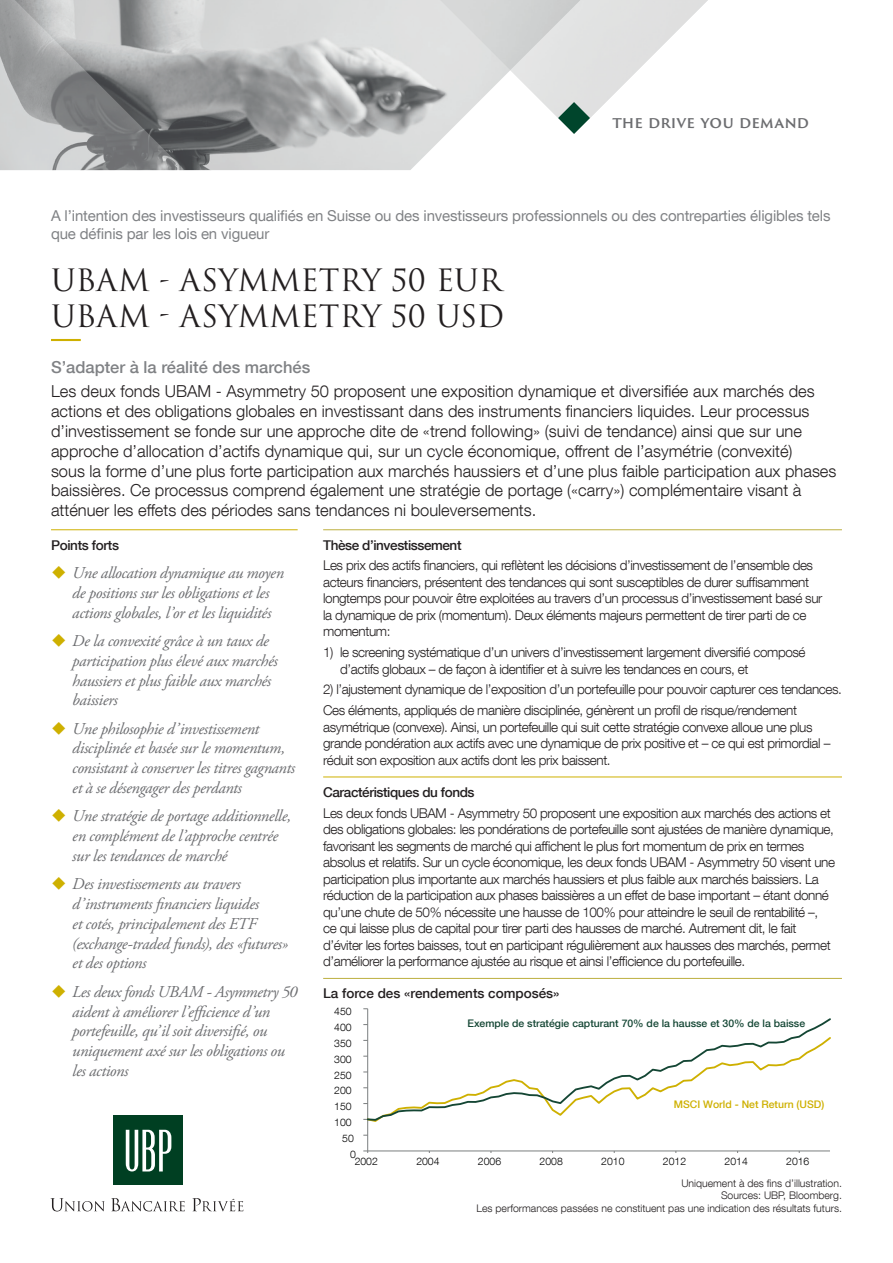
<style>
.page{position:relative;width:893px;height:1263px;background:#fff}
.page>*{position:absolute;margin:0;border:0;box-sizing:border-box;transform-origin:0 0}
.Titre_image{font:30px "Trajan Pro 3";color:#231f20}
.nom_du_fonds{font:30px "Trajan Pro 3";color:#231f20}
.t1{font:italic 16.5px/19.8px "Adobe Garamond Pro";letter-spacing:-.02em;color:#6c6d70}
.Texte_Intro{font:300 16.5px/19.8px "Helvetica Neue LT Com";color:#231f20}
.Texte_Intro-2{font:500 16.5px "Helvetica Neue LT Com";color:#808285}
.Tagline{font:600 15.45px "Trajan Sans Pro";letter-spacing:.005em;color:#6c6d70}
.For_qualified_invest{font:15px/18px "Helvetica Neue LT Com";letter-spacing:-.01em;color:#808285}
.Texte{font:300 13.5px/16.5px "Helvetica Neue LT Com";letter-spacing:-.03em;color:#231f20}
.Titre_Niv_3{font:500 13.5px "Helvetica Neue LT Com";letter-spacing:-.03em;color:#231f20}
.Titre_Niv_3-2{font:500 13.5px "Helvetica Neue LT Com";color:#231f20}
.Titre_Niv_2{font:500 13.5px "Helvetica Neue LT Com";letter-spacing:-.025em;color:#231f20}
.Sources{font:300 10.5px "Helvetica Neue LT Com";color:#231f20}
.t2{font:300 10.5px "Helvetica Neue LT Com";color:#000001}
.Texte-2{font:300 10.5px "Helvetica Neue LT Com";color:#231f20}
.t3{font:500 10.5px "Helvetica Neue LT Com";color:#144634}
.t4{font:500 10.5px "Helvetica Neue LT Com";color:#ceb000}
</style>
<div class="page">
<svg style="left:50px;top:1198px;width:55px;height:13px"></svg>
<svg style="left:111px;top:1198px;width:74px;height:13px"></svg>
<svg style="left:192px;top:1198px;width:51px;height:13px"></svg>
<div style="left:113px;top:1116px;width:70px;height:69px;background:#003f22"></div>
<svg style="left:126px;top:1130px;width:45px;height:41px"></svg>
<hr style="left:51px;top:339px;width:30px;height:2px;background:#ceb000">
<hr style="left:323px;top:529px;width:519px;height:1px;background:#bcaf3f">
<hr style="left:323px;top:776px;width:519px;height:1px;background:#ceb000">
<hr style="left:51px;top:529px;width:247px;height:1px;background:#ceb000">
<hr style="left:323px;top:978px;width:519px;height:1px;background:#bcaf3f">
<hr style="left:367px;top:1009px;width:1px;height:142px;background:#7b7e7f">
<hr style="left:368px;top:1150px;width:462px;height:1px;background:#7b7e7f">
<svg style="left:368px;top:1016px;width:462px;height:106px"></svg>
<svg style="left:185px;top:0;width:325px;height:170px;background:#c2c3c3"></svg>
<svg style="left:0;top:0;width:185px;height:170px;background:#9fa1a2"></svg>
<svg style="left:510px;top:0;width:198px;height:134px"></svg>
<p class="Tagline" style="left:612px;top:111px;width:198px">THE DRIVE YOU DEMAND</p>
<p class="For_qualified_invest" style="left:51px;top:206px;width:781px">A l’intention des investisseurs qualifiés en Suisse ou des investisseurs professionnels ou des contreparties éligibles tels que définis par les lois en vigueur</p>
<p class="Titre_image" style="left:51px;top:260px;width:452px">UBAM - ASYMMETRY 50 EUR</p>
<p class="nom_du_fonds" style="left:51px;top:296px;width:455px">UBAM - ASYMMETRY 50 USD</p>
<p class="Texte_Intro-2" style="left:51px;top:357px;width:261px">S’adapter à la réalité des marchés</p>
<p class="Texte_Intro" style="left:51px;top:381px;width:787px">Les deux fonds UBAM - Asymmetry 50 proposent une exposition dynamique et diversifiée aux marchés des actions et des obligations globales en investissant dans des instruments financiers liquides. Leur processus d’investissement se fonde sur une approche dite de «trend following» (suivi de tendance) ainsi que sur une approche d’allocation d’actifs dynamique qui, sur un cycle économique, offrent de l’asymétrie (convexité)<br>sous la forme d’une plus forte participation aux marchés haussiers et d’une plus faible participation aux phases baissières. Ce processus comprend également une stratégie de portage («carry») complémentaire visant à atténuer les effets des périodes sans tendances ni bouleversements.</p>
<p class="Titre_Niv_3" style="left:323px;top:537px;width:140px">Thèse d’investissement</p>
<p class="Texte" style="left:323px;top:557px;width:501px">Les prix des actifs financiers, qui reflètent les décisions d’investissement de l’ensemble des acteurs financiers, présentent des tendances qui sont susceptibles de durer suffisamment longtemps pour pouvoir être exploitées au travers d’un processus d’investissement basé sur la dynamique de prix (momentum). Deux éléments majeurs permettent de tirer parti de ce momentum:</p>
<p class="Texte" style="left:340px;top:644px;width:467px;text-indent:-17px">1) le screening systématique d’un univers d’investissement largement diversifié composé d’actifs globaux – de façon à identifier et à suivre les tendances en cours, et</p>
<p class="Texte" style="left:323px;top:681px;width:520px">2) l’ajustement dynamique de l’exposition d’un portefeuille pour pouvoir capturer ces tendances.</p>
<p class="Texte" style="left:323px;top:702px;width:509px">Ces éléments, appliqués de manière disciplinée, génèrent un profil de risque/rendement asymétrique (convexe). Ainsi, un portefeuille qui suit cette stratégie convexe alloue une plus grande pondération aux actifs avec une dynamique de prix positive et – ce qui est primordial – réduit son exposition aux actifs dont les prix baissent.</p>
<p class="Titre_Niv_3" style="left:323px;top:784px;width:153px">Caractéristiques du fonds</p>
<p class="Texte" style="left:323px;top:804px;width:513px">Les deux fonds UBAM - Asymmetry 50 proposent une exposition aux marchés des actions et des obligations globales: les pondérations de portefeuille sont ajustées de manière dynamique, favorisant les segments de marché qui affichent le plus fort momentum de prix en termes absolus et relatifs. Sur un cycle économique, les deux fonds UBAM - Asymmetry 50 visent une participation plus importante aux marchés haussiers et plus faible aux marchés baissiers. La réduction de la participation aux phases baissières a un effet de base important – étant donné qu’une chute de 50% nécessite une hausse de 100% pour atteindre le seuil de rentabilité –, ce qui laisse plus de capital pour tirer parti des hausses de marché. Autrement dit, le fait d’éviter les fortes baisses, tout en participant régulièrement aux hausses des marchés, permet d’améliorer la performance ajustée au risque et ainsi l’efficience du portefeuille.</p>
<p class="Titre_Niv_2" style="left:51px;top:537px;width:70px">Points forts</p>
<p class="t1" style="left:72px;top:563px;width:213px">Une allocation dynamique au moyen de positions sur les obligations et les actions globales, l’or et les liquidités</p>
<p class="t1" style="left:72px;top:631px;width:207px">De la convexité grâce à un taux de participation plus élevé aux marchés haussiers et plus faible aux marchés baissiers</p>
<p class="t1" style="left:72px;top:719px;width:224px">Une philosophie d’investissement disciplinée et basée sur le momentum, consistant à conserver les titres gagnants et à se désengager des perdants</p>
<p class="t1" style="left:72px;top:807px;width:220px">Une stratégie de portage additionnelle, en complément de l’approche centrée sur les tendances de marché</p>
<p class="t1" style="left:72px;top:874px;width:218px">Des investissements au travers d’instruments financiers liquides<br>et cotés, principalement des ETF (exchange-traded funds), des «futures» et des options</p>
<p class="t1" style="left:72px;top:982px;width:227px">Les deux fonds UBAM - Asymmetry 50 aident à améliorer l’efficience d’un portefeuille, qu’il soit diversifié, ou uniquement axé sur les obligations ou les actions</p>
<p class="Titre_Niv_3-2" style="left:323px;top:985px;width:238px">La force des «rendements composés»</p>
<p class="t2" style="left:334px;top:1005px;width:19px">450</p>
<p class="t3" style="left:467px;top:1017px;width:339px">Exemple de stratégie capturant 70% de la hausse et 30% de la baisse</p>
<p class="t2" style="left:334px;top:1021px;width:19px">400</p>
<p class="t2" style="left:334px;top:1037px;width:19px">350</p>
<p class="t2" style="left:334px;top:1052px;width:19px">300</p>
<p class="t2" style="left:334px;top:1068px;width:19px">250</p>
<p class="t2" style="left:334px;top:1084px;width:19px">200</p>
<p class="t2" style="left:334px;top:1100px;width:19px">150</p>
<p class="t2" style="left:334px;top:1116px;width:19px">100</p>
<p class="t2" style="left:342px;top:1131px;width:13px">50</p>
<p class="t4" style="left:674px;top:1098px;width:152px">MSCI World - Net Return (USD)</p>
<p class="t2" style="left:350px;top:1147px;width:7px">0</p>
<p class="t2" style="left:355px;top:1155px;width:25px">2002</p>
<p class="t2" style="left:416px;top:1155px;width:25px">2004</p>
<p class="t2" style="left:478px;top:1155px;width:25px">2006</p>
<p class="t2" style="left:540px;top:1155px;width:25px">2008</p>
<p class="t2" style="left:601px;top:1155px;width:25px">2010</p>
<p class="t2" style="left:663px;top:1155px;width:25px">2012</p>
<p class="t2" style="left:725px;top:1155px;width:25px">2014</p>
<p class="t2" style="left:786px;top:1155px;width:25px">2016</p>
<p class="Texte-2" style="left:681px;top:1176px;width:162px">Uniquement à des fins d’illustration.</p>
<p class="Texte-2" style="left:721px;top:1189px;width:122px">Sources: UBP, Bloomberg.</p>
<p class="Sources" style="left:476px;top:1201px;width:367px">Les performances passées ne constituent pas une indication des résultats futurs.</p>
</div>
